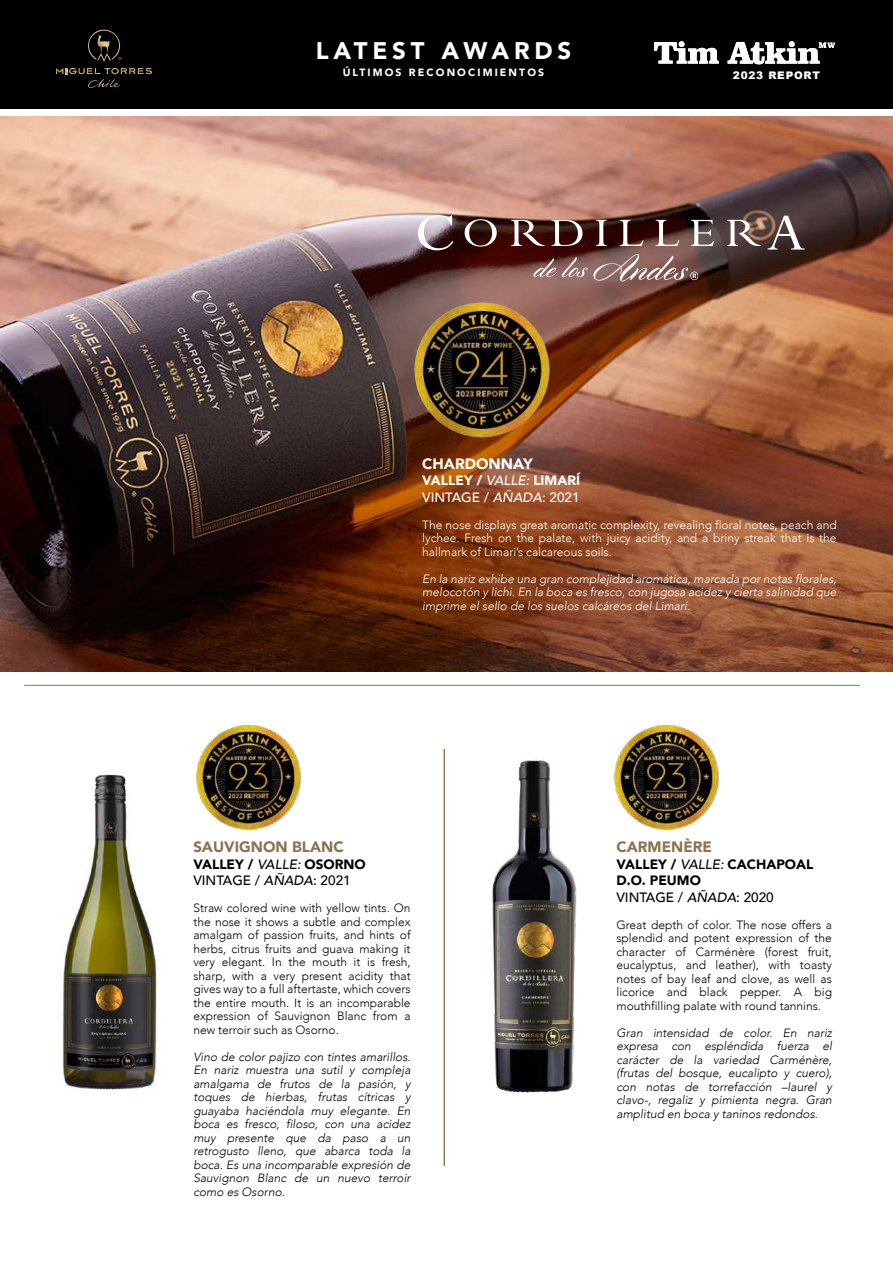
<style>
.page{position:relative;width:893px;height:1263px;background:#fff}
.page>*{position:absolute;margin:0;border:0;box-sizing:border-box;transform-origin:0 0}
.t1{font:900 24px "Avenir";letter-spacing:.2em;color:#fff}
.t2{font:900 15px "Avenir";color:#897450}
.t3{font:900 15px "Avenir";color:#fff}
.t4{font:900 13.5px/16.5px "Avenir";color:#010000}
.t5{font:900 13.5px/16.5px "Avenir";color:#fff}
.t6{font:300 12px/13.5px "Avenir";color:#010000;text-align:justify}
.t7{font:italic 300 12px/13.5px "Avenir";color:#010000;text-align:justify}
.t8{font:300 12px/13.5px "Avenir";color:#000;text-align:justify}
.t9{font:italic 300 12px/13.5px "Avenir";color:#000;text-align:justify}
.t10{font:italic 300 12px/13.5px "Avenir";color:#fff;text-align:justify}
.t11{font:300 12px/13.5px "Avenir";color:#fff;text-align:justify}
.t12{font:900 10.5px "Avenir";letter-spacing:.2em;color:#fff}
.t13{font:900 10.5px "Arial";letter-spacing:.075em;color:#fff}
.s1{font-weight:500;font-style:italic}
.s2{font-weight:500}
</style>
<div class="page">
<img style="left:0;top:117px;width:893px;height:554px">
<div style="left:0;top:0;width:893px;height:108px;background:#000"></div>
<img style="left:396px;top:290px;width:173px;height:162px">
<svg style="left:56px;top:68px;width:96px;height:19px"></svg>
<svg style="left:88px;top:30px;width:33px;height:32px"></svg>
<svg style="left:418px;top:215px;width:35px;height:35px"></svg>
<svg style="left:465px;top:219px;width:32px;height:28px"></svg>
<svg style="left:511px;top:220px;width:34px;height:26px"></svg>
<svg style="left:552px;top:220px;width:30px;height:26px"></svg>
<svg style="left:596px;top:220px;width:11px;height:26px"></svg>
<svg style="left:620px;top:220px;width:23px;height:26px"></svg>
<svg style="left:656px;top:220px;width:23px;height:26px"></svg>
<svg style="left:691px;top:220px;width:23px;height:26px"></svg>
<svg style="left:727px;top:220px;width:34px;height:26px"></svg>
<svg style="left:767px;top:216px;width:38px;height:34px"></svg>
<svg style="left:533px;top:254px;width:165px;height:27px;background:#94726c"></svg>
<hr style="left:24px;top:685px;width:836px;height:1px;background:#897450">
<hr style="left:444px;top:749px;width:1px;height:417px;background:#897450">
<svg style="left:654px;top:41px;width:181px;height:24px"></svg>
<img style="left:62px;top:774px;width:98px;height:316px">
<img style="left:492px;top:760px;width:85px;height:333px">
<img style="left:196px;top:725px;width:105px;height:106px">
<img style="left:614px;top:725px;width:105px;height:106px">
<h1 class="t1" style="left:316px;top:30px;width:257px">LATEST AWARDS</h1>
<p class="t12" style="left:343px;top:63px;width:203px">ÚLTIMOS RECONOCIMIENTOS</p>
<p class="t13" style="left:733px;top:68px;width:89px">2023 REPORT</p>
<p class="t3" style="left:422px;top:451px;width:112px">CHARDONNAY</p>
<p class="t5" style="left:422px;top:472px;width:159px">VALLEY / <span class="s1">VALLE:</span> LIMARÍ<br><span class="s2">VINTAGE /</span> <span class="s1">AÑADA</span><span class="s2">: 2021</span></p>
<p class="t11" style="left:422px;top:518px;width:416px">The nose displays great aromatic complexity, revealing floral notes, peach and lychee. Fresh on the palate, with juicy acidity, and a briny streak that is the hallmark of Limari’s calcareous soils.</p>
<p class="t10" style="left:422px;top:572px;width:416px">En la nariz exhibe una gran complejidad aromática, marcada por notas florales, melocotón y lichi. En la boca es fresco, con jugosa acidez y cierta salinidad que imprime el sello de los suelos calcáreos del Limarí.</p>
<p class="t2" style="left:193px;top:834px;width:152px">SAUVIGNON BLANC</p>
<p class="t4" style="left:193px;top:855px;width:174px">VALLEY / <span class="s1">VALLE:</span> OSORNO<br><span class="s2">VINTAGE /</span> <span class="s1">AÑADA</span><span class="s2">: 2021</span></p>
<p class="t6" style="left:193px;top:901px;width:219px">Straw colored wine with yellow tints. On the nose it shows a subtle and complex amalgam of passion fruits, and hints of herbs, citrus fruits and guava making it very elegant. In the mouth it is fresh, sharp, with a very present acidity that gives way to a full aftertaste, which covers the entire mouth. It is an incomparable expression of Sauvignon Blanc from a new terroir such as Osorno.</p>
<p class="t7" style="left:193px;top:1050px;width:219px">Vino de color pajizo con tintes amarillos.<br>En nariz muestra una sutil y compleja amalgama de frutos de la pasión, y toques de hierbas, frutas cítricas y guayaba haciéndola muy elegante. En boca es fresco, filoso, con una acidez muy presente que da paso a un retrogusto lleno, que abarca toda la boca. Es una incomparable expresión de Sauvignon Blanc de un nuevo terroir como es Osorno.</p>
<p class="t2" style="left:616px;top:834px;width:97px">CARMENÈRE</p>
<p class="t4" style="left:616px;top:855px;width:198px">VALLEY / <span class="s1">VALLE:</span> CACHAPOAL<br>D.O. PEUMO<br><span class="s2">VINTAGE /</span> <span class="s1">AÑADA</span><span class="s2">: 2020</span></p>
<p class="t8" style="left:616px;top:918px;width:217px">Great depth of color. The nose offers a splendid and potent expression of the character of Carménère (forest fruit, eucalyptus, and leather), with toasty notes of bay leaf and clove, as well as licorice and black pepper. A big mouthfilling palate with round tannins.</p>
<p class="t9" style="left:616px;top:1026px;width:217px">Gran intensidad de color. En nariz expresa con espléndida fuerza el carácter de la variedad Carménère, (frutas del bosque, eucalipto y cuero), con notas de torrefacción –laurel y clavo-, regaliz y pimienta negra. Gran amplitud en boca y taninos redondos.</p>
</div>
